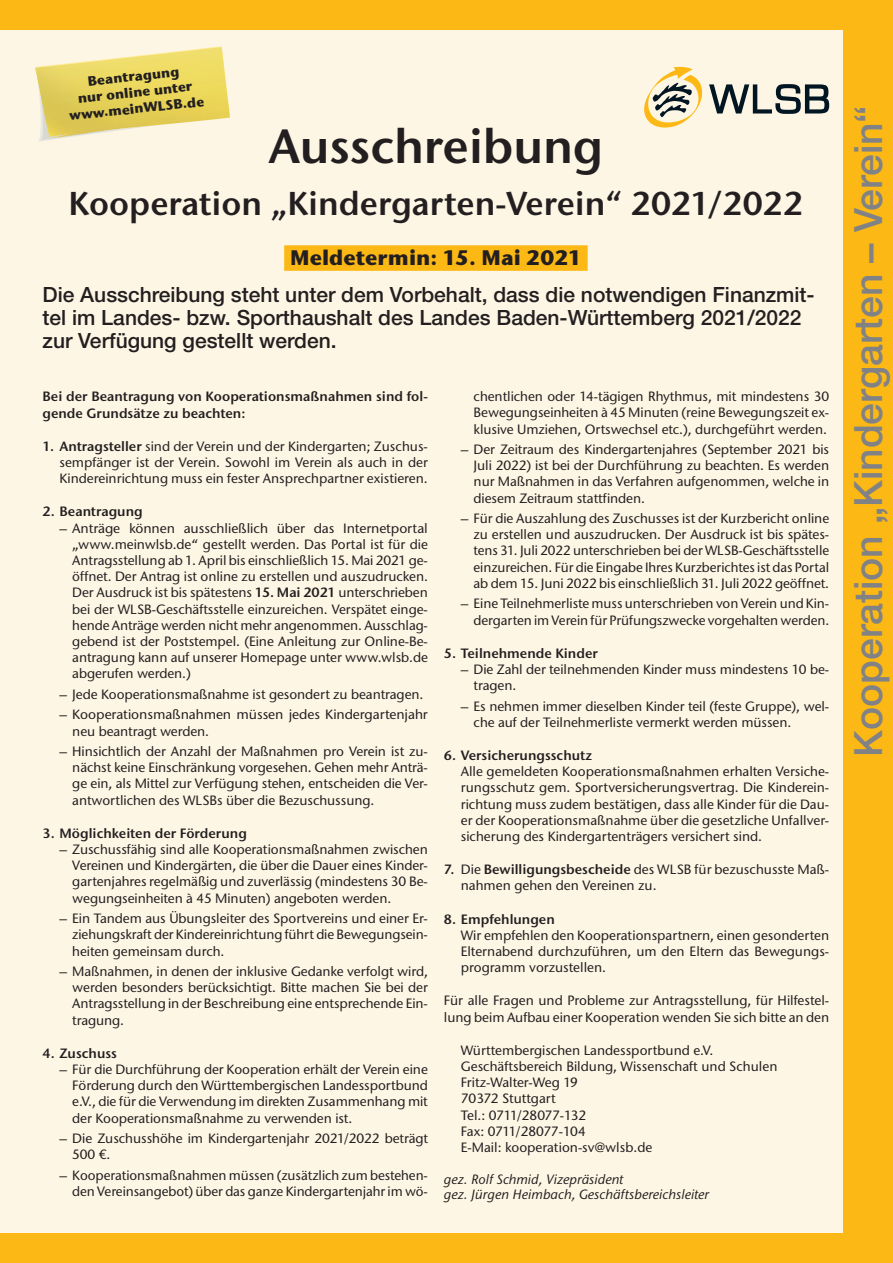
<style>
.page{position:relative;width:893px;height:1263px;background:#fef6e5}
.page>*{position:absolute;margin:0;border:0;box-sizing:border-box;transform-origin:0 0}
.t1{font:600 48px "Stone Sans ITC Pro";letter-spacing:-.005em;color:#231f20}
.t2{font:500 39px "Helvetica Neue LT Pro";color:#808285}
.t3{font:600 33px "Stone Sans ITC Pro";color:#231f20}
.t4{font:500 21px/23.1px "Helvetica Neue LT Pro";color:#231f20}
.t5{font:700 21px "Stone Sans ITC Pro";color:#231f20}
.t6{font:500 13.5px/16.2px "Stone Sans ITC Pro";letter-spacing:-.005em;color:#231f20;text-align:justify}
.t7{font:600 13.5px/16.5px "Stone Sans ITC Pro";color:#231f20}
.t8{font:italic 500 13.5px/14.9px "Stone Sans ITC Pro";color:#231f20}
.t9{font:700 13.5px/16.2px "Stone Sans ITC Pro";color:#231f20;text-align:center}
.s1{font-weight:600}
</style>
<div class="page">
<div style="left:0;top:0;width:893px;height:30px;background:#fcb814"></div>
<div style="left:0;top:1233px;width:893px;height:30px;background:#fcb814"></div>
<div style="left:843px;top:24px;width:50px;height:1213px;background:#fcb814"></div>
<div style="left:284px;top:245px;width:304px;height:26px;background:#fcb814"></div>
<img style="left:35px;top:47px;width:195px;height:90px">
<img style="left:51px;top:118px;width:121px;height:19px">
<img style="left:51px;top:123px;width:96px;height:15px">
<svg style="left:644px;top:67px;width:185px;height:61px"></svg>
<p class="t9" style="left:65px;top:75px;width:137px;rotate:-6deg">Beantragung<br>nur online unter www.meinWLSB.de</p>
<h1 class="t1" style="left:268px;top:116px;width:336px">Ausschreibung</h1>
<h1 class="t3" style="left:69px;top:182px;width:736px">Kooperation „Kindergarten-Verein“ 2021/2022</h1>
<h3 class="t5" style="left:290px;top:244px;width:293px">Meldetermin: 15. Mai 2021</h3>
<p class="t4" style="left:43px;top:283px;width:774px">Die Ausschreibung steht unter dem Vorbehalt, dass die notwendigen Finanzmit&shy;tel im Landes- bzw. Sporthaushalt des Landes Baden-Württemberg 2021/2022</p>
<h3 class="t4" style="left:43px;top:329px;width:296px">zur Verfügung gestellt werden.</h3>
<h5 class="t7" style="left:43px;top:388px;width:387px">Bei der Beantragung von Kooperationsmaßnahmen sind fol&shy;gende Grundsätze zu beachten:</h5>
<p class="t6" style="left:60px;top:438px;width:370px;text-indent:-17px"><span class="s1">1. Antragsteller</span> sind der Verein und der Kindergarten; Zuschus&shy;sempfänger ist der Verein. Sowohl im Verein als auch in der Kindereinrichtung muss ein fester Ansprechpartner existieren.</p>
<p class="t7" style="left:43px;top:503px;width:102px">2. Beantragung</p>
<p class="t6" style="left:72px;top:520px;width:357px;text-indent:-13px">– Anträge können ausschließlich über das Internetportal „www.meinwlsb.de“ gestellt werden. Das Portal ist für die Antragsstellung ab 1. April bis einschließlich 15. Mai 2021 ge&shy;öffnet. Der Antrag ist online zu erstellen und auszudrucken.<br>Der Ausdruck ist bis spätestens <span class="s1">15. Mai 2021</span> unterschrieben bei der WLSB-Geschäftsstelle einzureichen. Verspätet einge&shy;hende Anträge werden nicht mehr angenommen. Ausschlag&shy;gebend ist der Poststempel. (Eine Anleitung zur Online-Be&shy;antragung kann auf unserer Homepage unter www.wlsb.de abgerufen werden.)</p>
<p class="t6" style="left:60px;top:686px;width:365px">– Jede Kooperationsmaßnahme ist gesondert zu beantragen.</p>
<p class="t6" style="left:72px;top:706px;width:357px;text-indent:-13px">– Kooperationsmaßnahmen müssen jedes Kindergartenjahr neu beantragt werden.</p>
<p class="t6" style="left:72px;top:743px;width:357px;text-indent:-13px">– Hinsichtlich der Anzahl der Maßnahmen pro Verein ist zu&shy;nächst keine Einschränkung vorgesehen. Gehen mehr Anträ&shy;ge ein, als Mittel zur Verfügung stehen, entscheiden die Ver&shy;antwortlichen des WLSBs über die Bezuschussung.</p>
<p class="t7" style="left:43px;top:825px;width:206px">3. Möglichkeiten der Förderung</p>
<p class="t6" style="left:72px;top:841px;width:357px;text-indent:-13px">– Zuschussfähig sind alle Kooperationsmaßnahmen zwischen Vereinen und Kindergärten, die über die Dauer eines Kinder&shy;gartenjahres regelmäßig und zuverlässig (mindestens 30 Be&shy;wegungseinheiten à 45 Minuten) angeboten werden.</p>
<p class="t6" style="left:72px;top:910px;width:357px;text-indent:-13px">– Ein Tandem aus Übungsleiter des Sportvereins und einer Er&shy;ziehungskraft der Kindereinrichtung führt die Bewegungsein&shy;heiten gemeinsam durch.</p>
<p class="t6" style="left:72px;top:963px;width:357px;text-indent:-13px">– Maßnahmen, in denen der inklusive Gedanke verfolgt wird, werden besonders berücksichtigt. Bitte machen Sie bei der Antragsstellung in der Beschreibung eine entsprechende Ein&shy;tragung.</p>
<p class="t7" style="left:43px;top:1045px;width:76px">4. Zuschuss</p>
<p class="t6" style="left:72px;top:1061px;width:357px;text-indent:-13px">– Für die Durchführung der Kooperation erhält der Verein eine Förderung durch den Württembergischen Landessportbund e.V., die für die Verwendung im direkten Zusammenhang mit der Kooperationsmaßnahme zu verwenden ist.</p>
<p class="t6" style="left:72px;top:1130px;width:357px;text-indent:-13px">– Die Zuschusshöhe im Kindergartenjahr 2021/2022 beträgt<br>500 €.</p>
<p class="t6" style="left:60px;top:1167px;width:370px;text-align:right">– Kooperationsmaßnahmen müssen (zusätzlich zum bestehen&shy;den Vereinsangebot) über das ganze Kindergartenjahr im wö-</p>
<p class="t6" style="left:474px;top:388px;width:357px">chentlichen oder 14-tägigen Rhythmus, mit mindestens 30<br>Bewegungseinheiten à 45 Minuten (reine Bewegungszeit ex&shy;klusive Umziehen, Ortswechsel etc.), durchgeführt werden.</p>
<p class="t6" style="left:474px;top:441px;width:357px;text-indent:-13px">– Der Zeitraum des Kindergartenjahres (September 2021 bis Juli 2022) ist bei der Durchführung zu beachten. Es werden nur Maßnahmen in das Verfahren aufgenommen, welche in diesem Zeitraum stattfinden.</p>
<p class="t6" style="left:474px;top:510px;width:357px;text-indent:-13px">– Für die Auszahlung des Zuschusses ist der Kurzbericht online zu erstellen und auszudrucken. Der Ausdruck ist bis spätes&shy;tens 31. Juli 2022 unterschrieben bei der WLSB-Geschäftsstelle einzureichen. Für die Eingabe Ihres Kurzberichtes ist das Portal ab dem 15. Juni 2022 bis einschließlich 31. Juli 2022 geöffnet.</p>
<p class="t6" style="left:461px;top:595px;width:370px;text-align:right">– Eine Teilnehmerliste muss unterschrieben von Verein und Kin&shy;dergarten im Verein für Prüfungszwecke vorgehalten werden.</p>
<p class="t7" style="left:444px;top:645px;width:156px">5. Teilnehmende Kinder</p>
<p class="t6" style="left:474px;top:661px;width:357px;text-indent:-13px">– Die Zahl der teilnehmenden Kinder muss mindestens 10 be&shy;tragen.</p>
<p class="t6" style="left:474px;top:698px;width:357px;text-indent:-13px">– Es nehmen immer dieselben Kinder teil (feste Gruppe), wel&shy;che auf der Teilnehmerliste vermerkt werden müssen.</p>
<p class="t6" style="left:461px;top:747px;width:370px;text-align:left;text-indent:-17px"><span class="s1">6. Versicherungsschutz<br></span>Alle gemeldeten Kooperationsmaßnahmen erhalten Versiche&shy;rungsschutz gem. Sportversicherungsvertrag. Die Kinderein&shy;richtung muss zudem bestätigen, dass alle Kinder für die Dau&shy;er der Kooperationsmaßnahme über die gesetzliche Unfallver&shy;sicherung des Kindergartenträgers versichert sind.</p>
<p class="t6" style="left:461px;top:861px;width:370px;text-indent:-17px"><span class="s1">7.</span> Die <span class="s1">Bewilligungsbescheide</span> des WLSB für bezuschusste Maß&shy;nahmen gehen den Vereinen zu.</p>
<p class="t6" style="left:461px;top:911px;width:370px;text-align:left;text-indent:-17px"><span class="s1">8. Empfehlungen<br></span>Wir empfehlen den Kooperationspartnern, einen gesonderten Elternabend durchzuführen, um den Eltern das Bewegungs&shy;programm vorzustellen.</p>
<p class="t6" style="left:444px;top:992px;width:387px">Für alle Fragen und Probleme zur Antragsstellung, für Hilfestel&shy;lung beim Aufbau einer Kooperation wenden Sie sich bitte an den</p>
<p class="t6" style="left:461px;top:1042px;width:318px;text-align:left">Württembergischen Landessportbund e.V.<br>Geschäftsbereich Bildung, Wissenschaft und Schulen<br>Fritz-Walter-Weg 19<br>70372 Stuttgart<br>Tel.: 0711/28077-132<br>Fax: 0711/28077-104<br>E-Mail: kooperation-sv@wlsb.de</p>
<p class="t8" style="left:444px;top:1172px;width:267px">gez. Rolf Schmid, Vizepräsident<br>gez. Jürgen Heimbach, Geschäftsbereichsleiter</p>
<h2 class="t2" style="left:845px;top:757px;width:653px;rotate:-90deg">Kooperation „Kindergarten – Verein“</h2>
</div>
